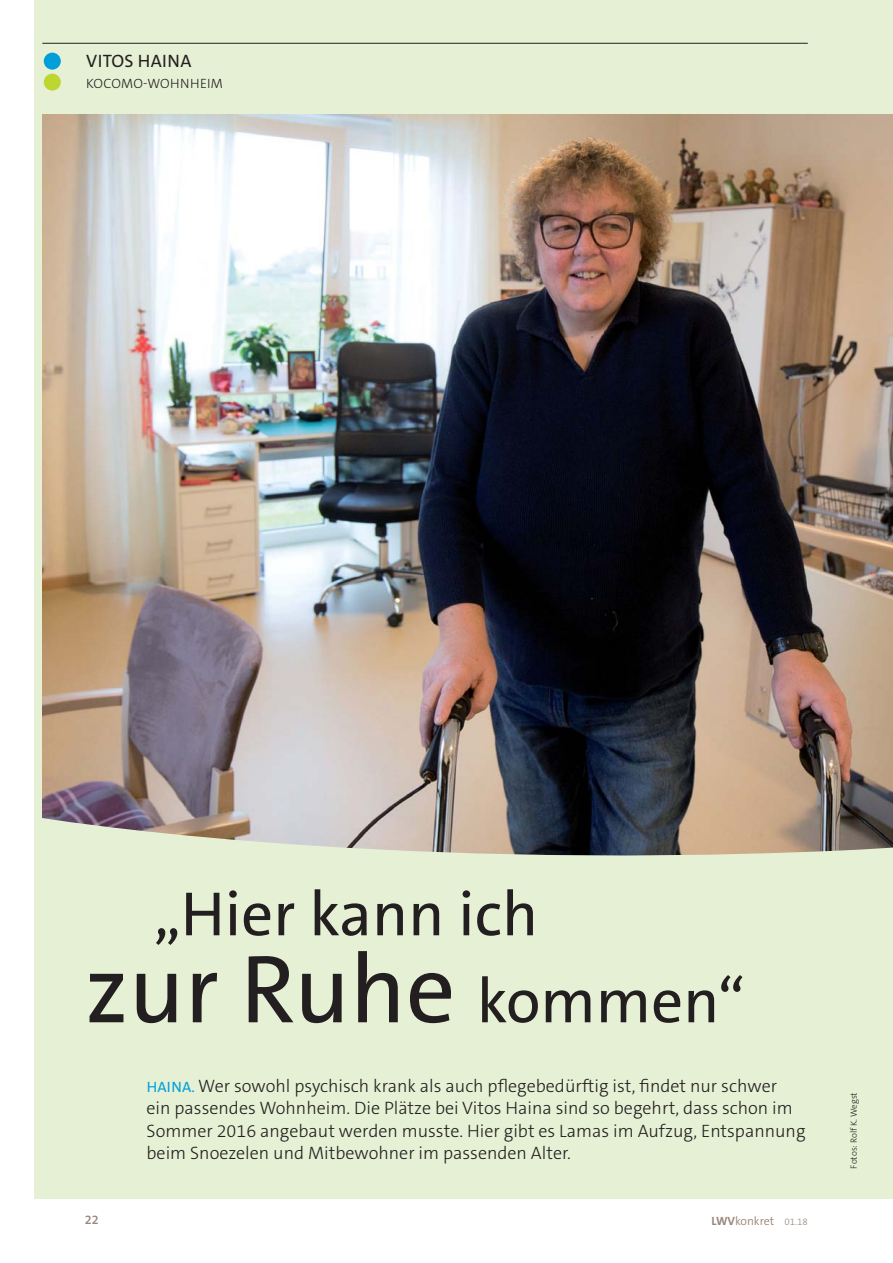
<style>
.page{position:relative;width:893px;height:1263px;background:#fff}
.page>*{position:absolute;margin:0;border:0;box-sizing:border-box;transform-origin:0 0}
.t1{font:97.5px "The Sans C5";color:#231f20}
.t2{font:63px "The Sans C5";color:#231f20}
.t3{font:300 18px/22.5px "The Sans C5";color:#231f20}
.t4{font:18px "The Sans C5";letter-spacing:.02em;color:#231f20}
.t5{font:300 13.5px "The Sans C5";letter-spacing:.02em;color:#231f20}
.t6{font:600 12.75px "The Sans C5";color:#99877c}
.t7{font:300 12px "The Sans C5";color:#99877c}
.t8{font:300 9px "The Sans C5";color:#231f20}
.s1{font-size:63px}
.s2{font-weight:400;font-size:15px;color:#009fda}
.s3{font-weight:700}
.s4{font-size:9.75px}
</style>
<div class="page">
<div style="left:34px;top:0;width:858px;height:1198px;background:#e5f0d4"></div>
<hr style="left:892px;top:0;width:1px;height:1198px;background:#e5f0d4">
<hr style="left:42px;top:43px;width:766px;height:1px;background:#231f20">
<div style="left:44px;top:53px;width:17px;height:17px;background:#009fda;border-radius:50%"></div>
<div style="left:44px;top:74px;width:17px;height:17px;background:#bed730;border-radius:50%"></div>
<img style="left:42px;top:115px;width:850px;height:569px">
<img style="left:42px;top:684px;width:850px;height:172px">
<p class="t4" style="left:86px;top:54px;width:107px">VITOS HAINA</p>
<p class="t5" style="left:86px;top:78px;width:138px">KOCOMO-WOHNHEIM</p>
<h2 class="t2" style="left:154px;top:889px;width:386px">„Hier kann ich</h2>
<h1 class="t1" style="left:85px;top:951px;width:662px">zur Ruhe <span class="s1">kommen“</span></h1>
<p class="t3" style="left:147px;top:1076px;width:660px"><span class="s2">HAINA.</span> Wer sowohl psychisch krank als auch pflegebedürftig ist, findet nur schwer<br>ein passendes Wohnheim. Die Plätze bei Vitos Haina sind so begehrt, dass schon im Sommer 2016 angebaut werden musste. Hier gibt es Lamas im Aufzug, Entspannung beim Snoezelen und Mitbewohner im passenden Alter.</p>
<p class="t6" style="left:85px;top:1215px;width:16px">22</p>
<p class="t7" style="left:711px;top:1214px;width:98px"><span class="s3">LWV</span>konkret <span class="s4">01.18</span></p>
<p class="t8" style="left:850px;top:1169px;width:78px;rotate:-90deg">Fotos: Rolf K. Wegst</p>
</div>
